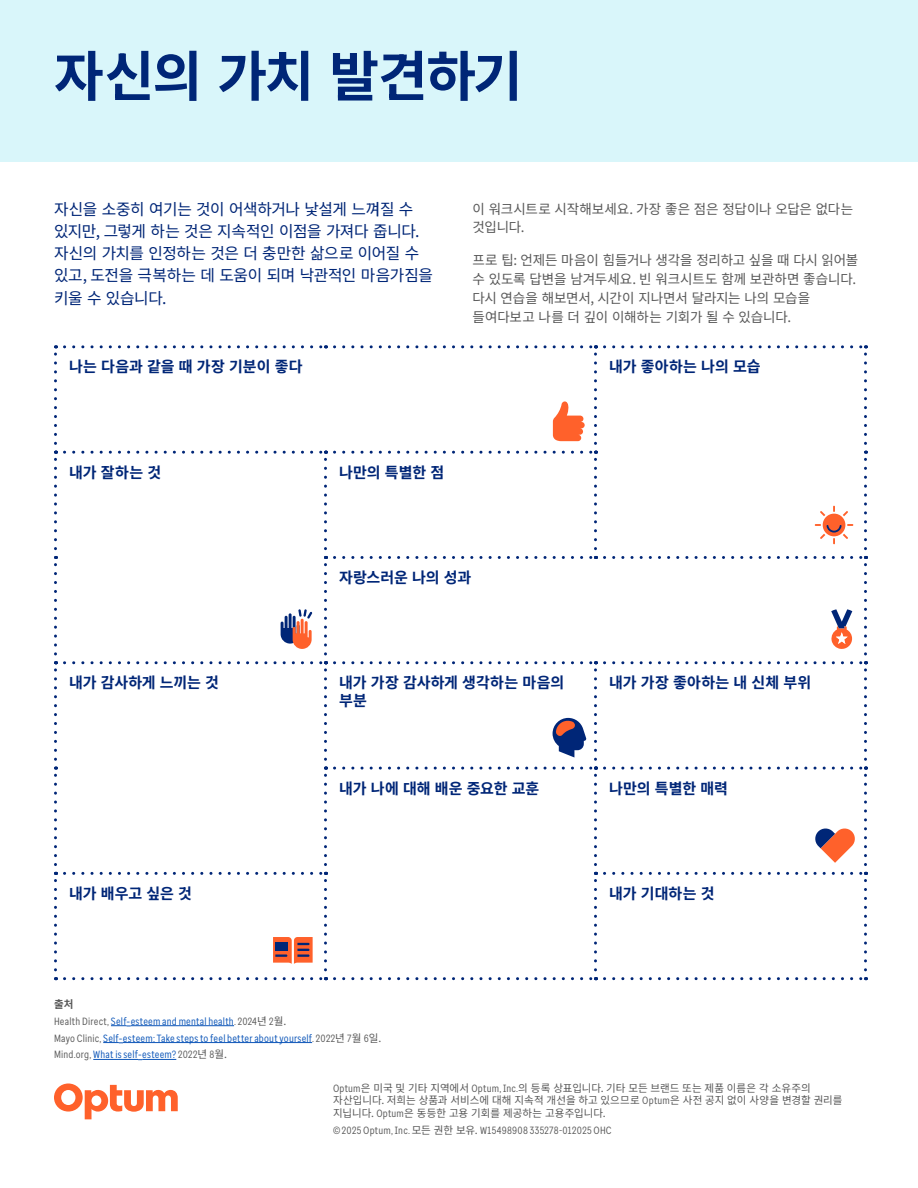
<style>
.page{position:relative;width:918px;height:1188px;background:#fff}
.page>*{position:absolute;margin:0;border:0;box-sizing:border-box;transform-origin:0 0}
.Headline{font:700 54px "Noto Sans KR";letter-spacing:-.03em;color:#002677}
.Body{font:15.75px/22px "Noto Sans KR";letter-spacing:-.02em;color:#002677}
.Subhead{font:700 15px/18px "Noto Sans KR";letter-spacing:.005em;color:#002677}
.Body-2{font:13.5px/18.9px "Noto Sans KR";letter-spacing:-.01em;color:#5a5a5a}
.Body-3{font:10.5px "Enterprise Sans Cond";letter-spacing:.02em;color:#0c55b8}
.Legal{font:10.5px/12.6px "Noto Sans KR";color:#5a5a5a}
.Legal-2{font:10.5px "Enterprise Sans Cond";letter-spacing:.025em;color:#5a5a5a}
.Body-4{font:700 10.5px "Noto Sans KR";color:#5a5a5a}
.s1{color:#5a5a5a}
.s2{font-family:"Noto Sans KR"}
.s3{font-family:"Noto Sans KR";color:#5a5a5a}
.s4{font-family:"Enterprise Sans Cond"}
</style>
<div class="page">
<div style="left:0;top:0;width:918px;height:162px;background:#d9f6fa"></div>
<svg style="left:54px;top:345px;width:3px;height:98px"></svg>
<svg style="left:64px;top:345px;width:263px;height:3px"></svg>
<svg style="left:604px;top:345px;width:263px;height:98px"></svg>
<svg style="left:54px;top:451px;width:3px;height:98px"></svg>
<svg style="left:64px;top:451px;width:263px;height:98px"></svg>
<svg style="left:334px;top:451px;width:263px;height:98px"></svg>
<svg style="left:864px;top:451px;width:3px;height:98px"></svg>
<svg style="left:54px;top:556px;width:3px;height:98px"></svg>
<svg style="left:324px;top:556px;width:3px;height:98px"></svg>
<svg style="left:334px;top:556px;width:263px;height:3px"></svg>
<svg style="left:54px;top:661px;width:3px;height:98px"></svg>
<svg style="left:64px;top:661px;width:263px;height:98px"></svg>
<svg style="left:604px;top:661px;width:263px;height:98px"></svg>
<svg style="left:54px;top:767px;width:3px;height:98px"></svg>
<svg style="left:324px;top:767px;width:3px;height:98px"></svg>
<svg style="left:334px;top:767px;width:263px;height:98px"></svg>
<svg style="left:54px;top:872px;width:3px;height:98px"></svg>
<svg style="left:594px;top:872px;width:3px;height:98px"></svg>
<svg style="left:604px;top:872px;width:263px;height:98px"></svg>
<svg style="left:64px;top:977px;width:263px;height:3px"></svg>
<svg style="left:334px;top:977px;width:263px;height:3px"></svg>
<svg style="left:604px;top:977px;width:263px;height:3px"></svg>
<svg style="left:604px;top:556px;width:263px;height:98px"></svg>
<svg style="left:64px;top:872px;width:263px;height:98px"></svg>
<div style="left:275px;top:943px;width:13px;height:8px;background:#002677"></div>
<svg style="left:334px;top:345px;width:263px;height:98px"></svg>
<svg style="left:334px;top:661px;width:263px;height:98px"></svg>
<div style="left:823px;top:514px;width:22px;height:22px;background:#ff612b;border-radius:50%"></div>
<svg style="left:833px;top:505px;width:2px;height:7px"></svg>
<svg style="left:820px;top:511px;width:5px;height:5px"></svg>
<svg style="left:843px;top:511px;width:5px;height:5px"></svg>
<svg style="left:815px;top:524px;width:39px;height:20px"></svg>
<svg style="left:281px;top:609px;width:31px;height:40px"></svg>
<svg style="left:604px;top:767px;width:263px;height:98px"></svg>
<svg style="left:111px;top:1025px;width:20px;height:2px"></svg>
<hr style="left:131px;top:1025px;width:103px;height:1px;background:#0c55b8">
<svg style="left:103px;top:1042px;width:20px;height:2px"></svg>
<hr style="left:123px;top:1042px;width:189px;height:1px;background:#0c55b8">
<hr style="left:93px;top:1059px;width:45px;height:1px;background:#0c55b8">
<hr style="left:142px;top:1059px;width:34px;height:1px;background:#0c55b8">
<svg style="left:54px;top:1084px;width:124px;height:35px"></svg>
<p class="Headline" style="left:54px;top:46px;width:470px">자신의 가치 발견하기</p>
<p class="Body" style="left:54px;top:199px;width:381px">자신을 소중히 여기는 것이 어색하거나 낯설게 느껴질 수 있지만, 그렇게 하는 것은 지속적인 이점을 가져다 줍니다. 자신의 가치를 인정하는 것은 더 충만한 삶으로 이어질 수 있고, 도전을 극복하는 데 도움이 되며 낙관적인 마음가짐을 키울 수 있습니다.</p>
<p class="Body-2" style="left:472px;top:199px;width:382px">이 워크시트로 시작해보세요. 가장 좋은 점은 정답이나 오답은 없다는 것입니다.</p>
<p class="Body-2" style="left:472px;top:251px;width:387px">프로 팁: 언제든 마음이 힘들거나 생각을 정리하고 싶을 때 다시 읽어볼 수 있도록 답변을 남겨두세요. 빈 워크시트도 함께 보관하면 좋습니다. 다시 연습을 해보면서, 시간이 지나면서 달라지는 나의 모습을 들여다보고 나를 더 깊이 이해하는 기회가 될 수 있습니다.</p>
<p class="Subhead" style="left:69px;top:358px;width:235px">나는 다음과 같을 때 가장 기분이 좋다</p>
<p class="Subhead" style="left:609px;top:358px;width:153px">내가 좋아하는 나의 모습</p>
<p class="Subhead" style="left:69px;top:463px;width:94px">내가 잘하는 것</p>
<p class="Subhead" style="left:339px;top:463px;width:107px">나만의 특별한 점</p>
<p class="Subhead" style="left:339px;top:569px;width:134px">자랑스러운 나의 성과</p>
<p class="Subhead" style="left:69px;top:674px;width:152px">내가 감사하게 느끼는 것</p>
<p class="Subhead" style="left:339px;top:674px;width:227px">내가 가장 감사하게 생각하는 마음의 부분</p>
<p class="Subhead" style="left:609px;top:674px;width:204px">내가 가장 좋아하는 내 신체 부위</p>
<p class="Subhead" style="left:339px;top:779px;width:202px">내가 나에 대해 배운 중요한 교훈</p>
<p class="Subhead" style="left:609px;top:779px;width:120px">나만의 특별한 매력</p>
<p class="Subhead" style="left:69px;top:885px;width:124px">내가 배우고 싶은 것</p>
<p class="Subhead" style="left:609px;top:885px;width:107px">내가 기대하는 것</p>
<p class="Body-4" style="left:54px;top:998px;width:21px">출처</p>
<p class="Body-3" style="left:54px;top:1014px;width:234px"><span class="s1">Health Direct,</span> Self<span class="s2">‑</span>esteem and mental health<span class="s1">. 2024</span><span class="s3">년</span> <span class="s1">2</span><span class="s3">월.</span></p>
<p class="Body-3" style="left:54px;top:1031px;width:329px"><span class="s1">Mayo Clinic,</span> Self<span class="s2">‑</span>esteem: Take steps to feel better about yourself<span class="s1">. 2022</span><span class="s3">년</span> <span class="s1">7</span><span class="s3">월</span> <span class="s1">6</span><span class="s3">일.</span></p>
<p class="Body-3" style="left:54px;top:1048px;width:175px"><span class="s1">Mind.org,</span> What is self<span class="s2">‑</span>esteem? <span class="s1">2022</span><span class="s3">년</span> <span class="s1">8</span><span class="s3">월.</span></p>
<p class="Legal" style="left:333px;top:1082px;width:511px"><span class="s4">Optum</span>은 미국 및 기타 지역에서 <span class="s4">Optum, Inc.</span>의 등록 상표입니다. 기타 모든 브랜드 또는 제품 이름은 각 소유주의 자산입니다. 저희는 상품과 서비스에 대해 지속적 개선을 하고 있으므로 <span class="s4">Optum</span>은 사전 공지 없이 사양을 변경할 권리를 지닙니다. <span class="s4">Optum</span>은 동등한 고용 기회를 제공하는 고용주입니다.</p>
<p class="Legal-2" style="left:333px;top:1124px;width:280px">© 2025 Optum, Inc. <span class="s2">모든 권한 보유.</span> W15498908 335278-012025 OHC</p>
</div>
